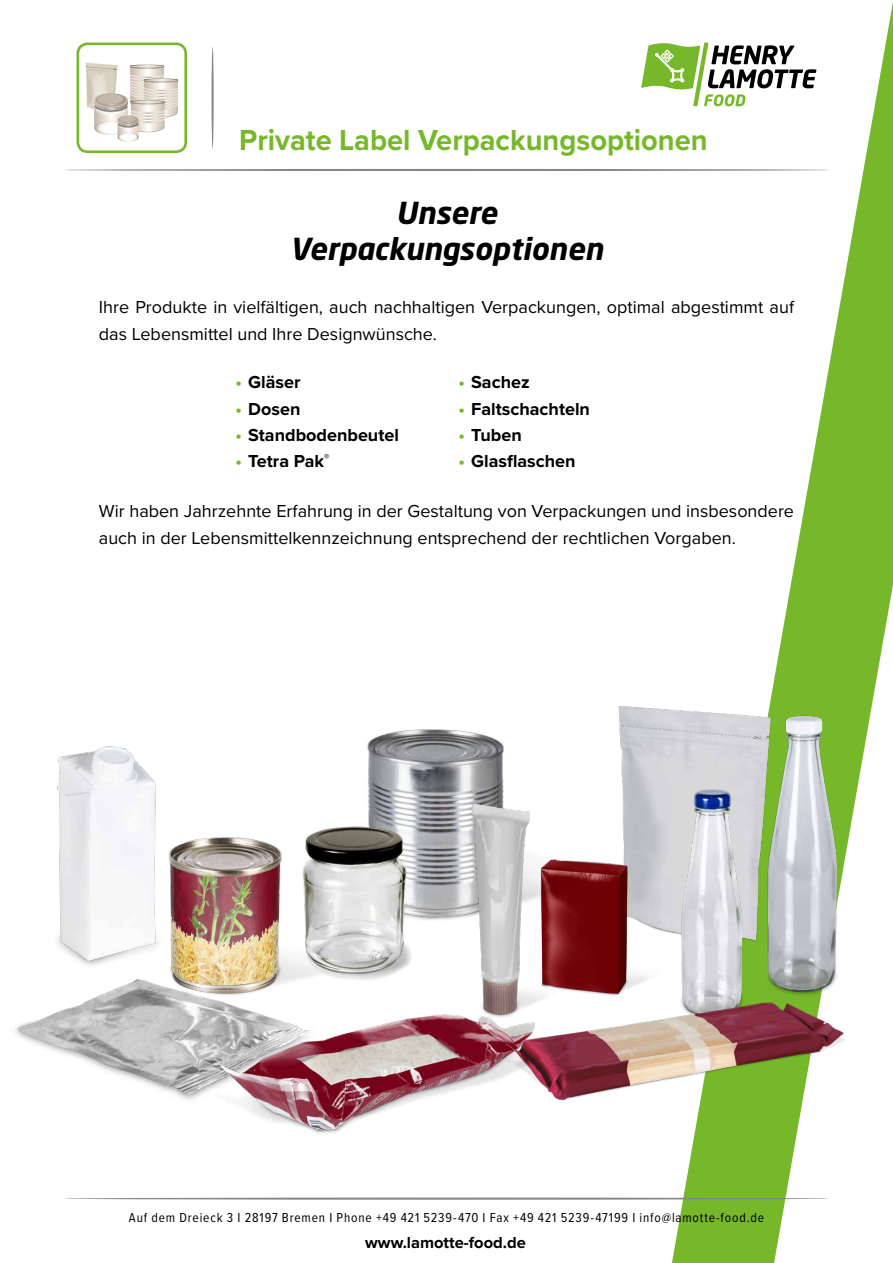
<style>
.page{position:relative;width:893px;height:1263px;background:#fff}
.page>*{position:absolute;margin:0;border:0;box-sizing:border-box;transform-origin:0 0}
.t1{font:700 30px "Proxima Nova";color:#76b82a}
.t2{font:italic 700 30px/36px "Neo Sans W1 G";color:#000;text-align:center}
.t3{font:18px/27px "Proxima Nova";color:#000}
.t4{font:700 18px "Proxima Nova";color:#000}
.t5{font:700 16.5px "Proxima Nova";color:#000}
.t6{font:13.5px "Proxima Nova Cond";letter-spacing:.06em;color:#000}
.s1{color:#76b82a}
</style>
<div class="page">
<svg style="left:672px;top:2px;width:221px;height:1261px"></svg>
<hr style="left:64px;top:1197px;width:765px;height:3px;background:#878787;border-radius:50%">
<img style="left:423px;top:729px;width:81px;height:49px">
<img style="left:57px;top:729px;width:366px;height:232px">
<img style="left:15px;top:961px;width:174px;height:138px">
<img style="left:332px;top:778px;width:198px;height:95px">
<img style="left:273px;top:783px;width:157px;height:90px">
<img style="left:189px;top:873px;width:286px;height:260px">
<img style="left:618px;top:680px;width:251px;height:162px">
<img style="left:638px;top:732px;width:138px;height:110px">
<img style="left:475px;top:842px;width:396px;height:310px">
<svg style="left:641px;top:39px;width:175px;height:67px"></svg>
<hr style="left:212px;top:47px;width:2px;height:102px;background:#878787;border-radius:50%">
<hr style="left:64px;top:169px;width:765px;height:2px;background:#878787;border-radius:50%">
<div style="left:77px;top:43px;width:110px;height:110px;border:3px solid #76b82a;border-radius:10px"></div>
<svg style="left:86px;top:63px;width:92px;height:79px"></svg>
<div style="left:119px;top:133px;width:18px;height:8px;background:#fff;border-radius:50%"></div>
<h1 class="t1" style="left:239px;top:117px;width:470px">Private Label Verpackungsoptionen</h1>
<h1 class="t2" style="left:290px;top:194px;width:315px">Unsere<br>Verpackungsoptionen</h1>
<p class="t3" style="left:99px;top:293px;width:697px">Ihre Produkte in vielfältigen, auch nachhaltigen Verpackungen, optimal abgestimmt auf das Lebensmittel und Ihre Designwünsche.</p>
<p class="t4" style="left:235px;top:369px;width:67px"><span class="s1">•</span> Gläser</p>
<p class="t4" style="left:235px;top:395px;width:66px"><span class="s1">•</span> Dosen</p>
<p class="t4" style="left:235px;top:421px;width:165px"><span class="s1">•</span> Standbodenbeutel</p>
<p class="t4" style="left:235px;top:447px;width:95px"><span class="s1">•</span> Tetra Pak<sup>®</sup></p>
<p class="t4" style="left:458px;top:369px;width:73px"><span class="s1">•</span> Sachez</p>
<p class="t4" style="left:458px;top:395px;width:133px"><span class="s1">•</span> Faltschachteln</p>
<p class="t4" style="left:458px;top:421px;width:65px"><span class="s1">•</span> Tuben</p>
<p class="t4" style="left:458px;top:447px;width:119px"><span class="s1">•</span> Glasflaschen</p>
<p class="t3" style="left:99px;top:497px;width:697px">Wir haben Jahrzehnte Erfahrung in der Gestaltung von Verpackungen und insbesondere auch in der Lebensmittelkennzeichnung entsprechend der rechtlichen Vorgaben.</p>
<p class="t6" style="left:129px;top:1207px;width:637px">Auf dem Dreieck 3 I 28197 Bremen I Phone +49 421 5239-470 I Fax +49 421 5239-47199 I info@lamotte-food.de</p>
<p class="t5" style="left:365px;top:1230px;width:162px">www.lamotte-food.de</p>
</div>
